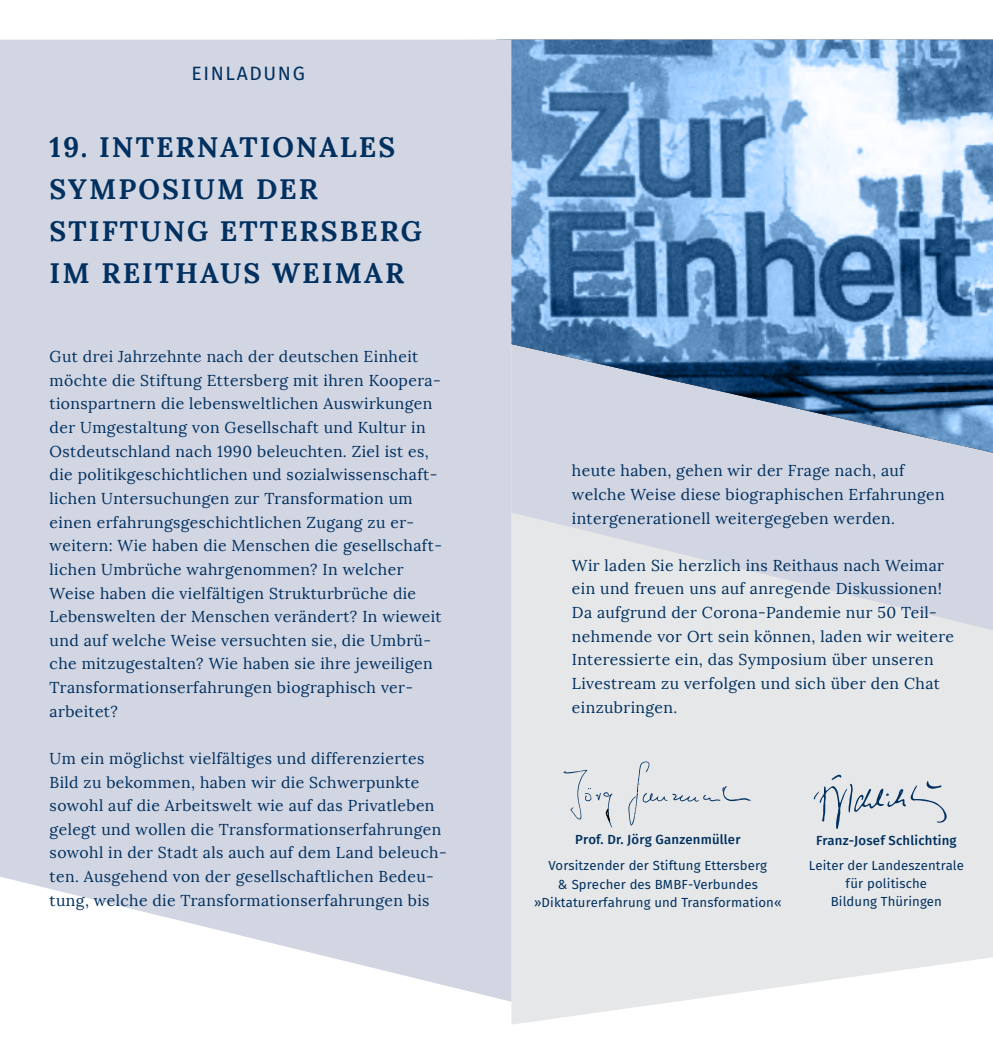
<style>
.page{position:relative;width:993px;height:1042px;background:#fff}
.page>*{position:absolute;margin:0;border:0;box-sizing:border-box;transform-origin:0 0}
.t1{font:700 28px/42px "Lora";letter-spacing:.075em;color:#00305f}
.t2{font:19.25px "Fira Sans";letter-spacing:.085em;color:#00305f}
.t3{font:15.75px/23.6px "Lora";letter-spacing:.025em;color:#00305f}
.t4{font:13.12px/18.4px "Fira Sans";letter-spacing:.01em;color:#00305f;text-align:center}
.t5{font:500 13.12px "Fira Sans";letter-spacing:.015em;color:#00305f}
</style>
<div class="page">
<svg style="left:511px;top:630px;width:481px;height:394px;background:#e8e9ea"></svg>
<svg style="left:511px;top:453px;width:481px;height:177px;background:#d8dae3"></svg>
<img style="left:511px;top:40px;width:481px;height:413px">
<svg style="left:813px;top:774px;width:133px;height:55px;background:#d1d6db"></svg>
<svg style="left:563px;top:770px;width:49px;height:57px;background:#d8dcdf"></svg>
<div style="left:628px;top:761px;width:123px;height:64px;background:#e6e7e8"></div>
<div style="left:0;top:40px;width:511px;height:961px;background:#d2d5e2"></div>
<p class="t2" style="left:191px;top:59px;width:115px">EINLADUNG</p>
<h1 class="t1" style="left:50px;top:126px;width:374px">19. INTERNATIONALES<br>SYMPOSIUM DER<br>STIFTUNG ETTERSBERG<br>IM REITHAUS WEIMAR</h1>
<p class="t3" style="left:50px;top:345px;width:394px">Gut drei Jahrzehnte nach der deutschen Einheit möchte die Stiftung Ettersberg mit ihren Koopera&shy;tionspartnern die lebensweltlichen Auswirkungen der Umgestaltung von Gesellschaft und Kultur in Ostdeutschland nach 1990 beleuchten. Ziel ist es, die politikgeschichtlichen und sozialwissenschaft&shy;lichen Untersuchungen zur Transformation um einen erfahrungsgeschichtlichen Zugang zu er&shy;weitern: Wie haben die Menschen die gesellschaft&shy;lichen Umbrüche wahrgenommen? In welcher Weise haben die vielfältigen Strukturbrüche die Lebenswelten der Menschen verändert? In wieweit und auf welche Weise versuchten sie, die Umbrü&shy;che mitzugestalten? Wie haben sie ihre jeweiligen Transformationserfahrungen biographisch ver&shy;arbeitet?</p>
<p class="t3" style="left:50px;top:746px;width:398px">Um ein möglichst vielfältiges und differenziertes Bild zu bekommen, haben wir die Schwerpunkte sowohl auf die Arbeitswelt wie auf das Privatleben gelegt und wollen die Transformationserfahrungen sowohl in der Stadt als auch auf dem Land beleuch&shy;ten. Ausgehend von der gesellschaftlichen Bedeu&shy;tung, welche die Transformationserfahrungen bis</p>
<p class="t3" style="left:571px;top:459px;width:374px">heute haben, gehen wir der Frage nach, auf welche Weise diese biographischen Erfahrungen intergenerationell weitergegeben werden.</p>
<p class="t3" style="left:571px;top:553px;width:383px">Wir laden Sie herzlich ins Reithaus nach Weimar ein und freuen uns auf anregende Diskussionen!<br>Da aufgrund der Corona-Pandemie nur 50 Teil&shy;nehmende vor Ort sein können, laden wir weitere Interessierte ein, das Symposium über unseren Livestream zu verfolgen und sich über den Chat einzubringen.</p>
<p class="t5" style="left:575px;top:830px;width:167px">Prof. Dr. Jörg Ganzenmüller</p>
<p class="t4" style="left:534px;top:857px;width:249px">Vorsitzender der Stiftung Ettersberg<br>&amp; Sprecher des BMBF-Verbundes »Diktaturerfahrung und Transformation«</p>
<p class="t5" style="left:815px;top:831px;width:142px">Franz-Josef Schlichting</p>
<p class="t4" style="left:808px;top:857px;width:157px">Leiter der Landeszentrale für politische<br>Bildung Thüringen</p>
</div>
